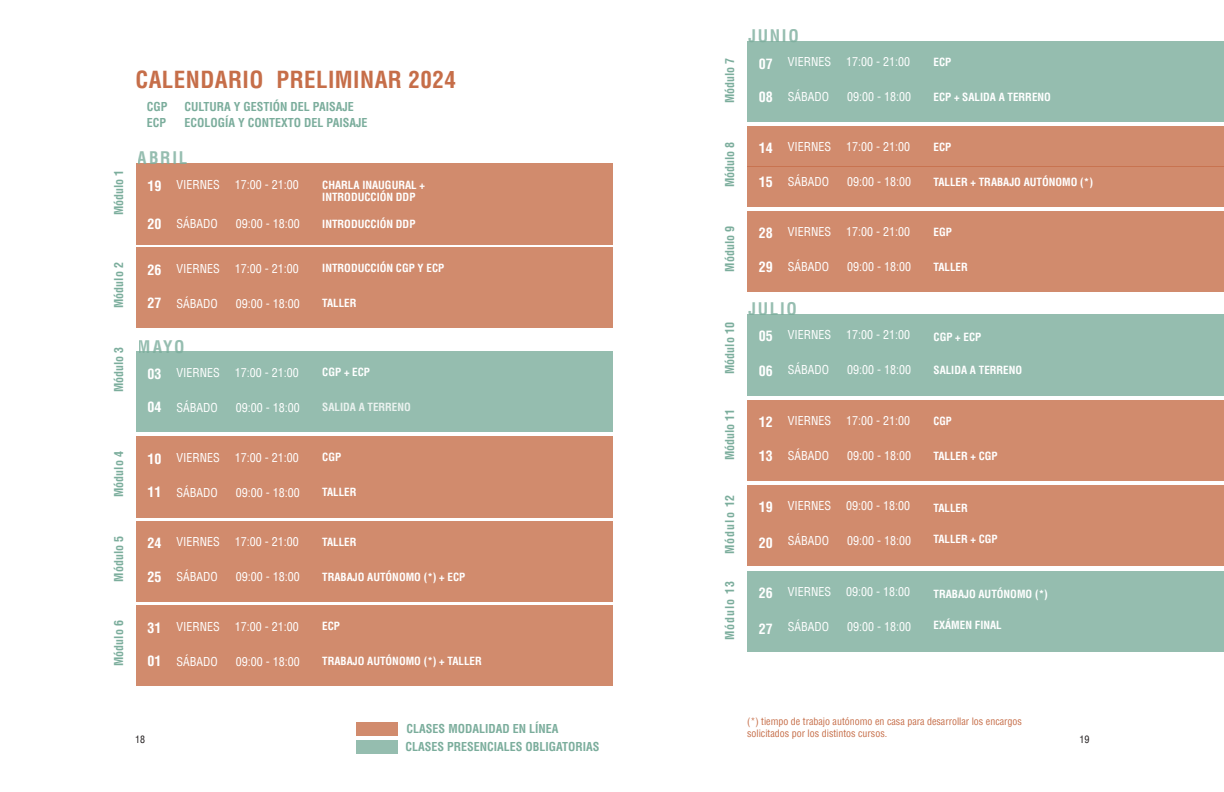
<style>
.page{position:relative;width:1224px;height:792px;background:#fff}
.page>*{position:absolute;margin:0;border:0;box-sizing:border-box;transform-origin:0 0}
.t1{font:700 condensed 23px "Helvetica";letter-spacing:.02em;color:#c66e49}
.t2{font:700 condensed 17px "Helvetica";letter-spacing:.1em;color:#7bad9c}
.t3{font:700 condensed 14px "Helvetica";color:#fff}
.t4{font:condensed 12px "Helvetica";color:#fff}
.t5{font:700 condensed 12px/16.2px "Helvetica";color:#7bad9c}
.t6{font:700 condensed 12px "Helvetica";letter-spacing:.08em;color:#7bad9c}
.t7{font:700 condensed 11px/12.7px "Helvetica";color:#fff}
.t8{font:700 condensed 11px "Helvetica";color:#fff;scale:.96 1}
.t9{font:condensed 10px/12px "Helvetica";color:#c66e49}
.t10{font:condensed 10px "Helvetica";color:#231f20}
</style>
<div class="page">
<div style="left:747px;top:355px;width:477px;height:41px;background:#95bdaf"></div>
<div style="left:747px;top:314px;width:477px;height:41px;background:#95bdaf"></div>
<div style="left:136px;top:164px;width:477px;height:40px;background:#d18b6d"></div>
<div style="left:136px;top:606px;width:477px;height:80px;background:#d18b6d"></div>
<div style="left:136px;top:352px;width:477px;height:80px;background:#95bdaf"></div>
<div style="left:136px;top:248px;width:477px;height:80px;background:#d18b6d"></div>
<div style="left:136px;top:437px;width:477px;height:40px;background:#d18b6d"></div>
<div style="left:136px;top:521px;width:477px;height:81px;background:#d18b6d"></div>
<div style="left:747px;top:400px;width:477px;height:80px;background:#d18b6d"></div>
<div style="left:747px;top:485px;width:477px;height:80px;background:#d18b6d"></div>
<div style="left:747px;top:167px;width:477px;height:40px;background:#d18b6d"></div>
<div style="left:747px;top:42px;width:477px;height:80px;background:#95bdaf"></div>
<div style="left:747px;top:211px;width:477px;height:81px;background:#d18b6d"></div>
<div style="left:136px;top:204px;width:477px;height:40px;background:#d18b6d"></div>
<div style="left:136px;top:477px;width:477px;height:40px;background:#d18b6d"></div>
<div style="left:747px;top:126px;width:477px;height:41px;background:#d18b6d"></div>
<div style="left:357px;top:722px;width:41px;height:14px;background:#d18b6d"></div>
<div style="left:357px;top:740px;width:41px;height:14px;background:#95bdaf"></div>
<div style="left:747px;top:571px;width:477px;height:80px;background:#95bdaf"></div>
<p class="t5" style="left:110px;top:215px;width:47px;rotate:-90deg">Módulo 1</p>
<p class="t5" style="left:110px;top:308px;width:47px;rotate:-90deg">Módulo 2</p>
<p class="t5" style="left:110px;top:392px;width:47px;rotate:-90deg">Módulo 3</p>
<h1 class="t1" style="left:135px;top:65px;width:322px">CALENDARIO PRELIMINAR 2024</h1>
<p class="t5" style="left:147px;top:98px;width:22px">CGP<br>ECP</p>
<p class="t5" style="left:185px;top:98px;width:184px">CULTURA Y GESTIÓN DEL PAISAJE<br>ECOLOGÍA Y CONTEXTO DEL PAISAJE</p>
<h2 class="t2" style="left:138px;top:147px;width:51px">ABRIL</h2>
<p class="t3" style="left:147px;top:177px;width:15px">19</p>
<p class="t4" style="left:176px;top:177px;width:45px">VIERNES</p>
<p class="t4" style="left:235px;top:177px;width:65px">17:00 - 21:00</p>
<p class="t7" style="left:322px;top:178px;width:104px">CHARLA INAUGURAL +<br>INTRODUCCIÓN DDP</p>
<p class="t3" style="left:147px;top:215px;width:15px">20</p>
<p class="t4" style="left:176px;top:216px;width:43px">SÁBADO</p>
<p class="t4" style="left:236px;top:216px;width:65px">09:00 - 18:00</p>
<p class="t7" style="left:322px;top:217px;width:95px">INTRODUCCIÓN DDP</p>
<p class="t3" style="left:147px;top:261px;width:15px">26</p>
<p class="t4" style="left:176px;top:260px;width:45px">VIERNES</p>
<p class="t4" style="left:235px;top:260px;width:65px">17:00 - 21:00</p>
<p class="t7" style="left:322px;top:262px;width:123px">INTRODUCCIÓN CGP Y ECP</p>
<p class="t3" style="left:147px;top:294px;width:15px">27</p>
<p class="t4" style="left:176px;top:295px;width:43px">SÁBADO</p>
<p class="t4" style="left:236px;top:295px;width:65px">09:00 - 18:00</p>
<p class="t7" style="left:322px;top:297px;width:36px">TALLER</p>
<h2 class="t2" style="left:138px;top:336px;width:48px">MAYO</h2>
<p class="t3" style="left:147px;top:365px;width:15px">03</p>
<p class="t4" style="left:176px;top:364px;width:45px">VIERNES</p>
<p class="t4" style="left:235px;top:364px;width:65px">17:00 - 21:00</p>
<p class="t7" style="left:322px;top:366px;width:49px">CGP + ECP</p>
<p class="t3" style="left:147px;top:398px;width:15px">04</p>
<p class="t4" style="left:176px;top:399px;width:43px">SÁBADO</p>
<p class="t4" style="left:236px;top:399px;width:65px">09:00 - 18:00</p>
<p class="t7" style="left:322px;top:401px;width:90px">SALIDA A TERRENO</p>
<p class="t5" style="left:110px;top:497px;width:47px;rotate:-90deg">Módulo 4</p>
<p class="t5" style="left:110px;top:582px;width:47px;rotate:-90deg">Módulo 5</p>
<p class="t5" style="left:110px;top:666px;width:47px;rotate:-90deg">Módulo 6</p>
<p class="t3" style="left:147px;top:450px;width:15px">10</p>
<p class="t4" style="left:176px;top:450px;width:45px">VIERNES</p>
<p class="t4" style="left:235px;top:450px;width:65px">17:00 - 21:00</p>
<p class="t7" style="left:322px;top:451px;width:20px">CGP</p>
<p class="t3" style="left:147px;top:484px;width:15px">11</p>
<p class="t4" style="left:176px;top:485px;width:43px">SÁBADO</p>
<p class="t4" style="left:236px;top:485px;width:65px">09:00 - 18:00</p>
<p class="t7" style="left:322px;top:486px;width:36px">TALLER</p>
<p class="t3" style="left:147px;top:534px;width:15px">24</p>
<p class="t4" style="left:176px;top:534px;width:45px">VIERNES</p>
<p class="t4" style="left:235px;top:534px;width:65px">17:00 - 21:00</p>
<p class="t7" style="left:322px;top:535px;width:36px">TALLER</p>
<p class="t3" style="left:147px;top:568px;width:15px">25</p>
<p class="t4" style="left:176px;top:569px;width:43px">SÁBADO</p>
<p class="t4" style="left:236px;top:569px;width:65px">09:00 - 18:00</p>
<p class="t7" style="left:322px;top:570px;width:145px">TRABAJO AUTÓNOMO (*) + ECP</p>
<p class="t3" style="left:147px;top:619px;width:15px">31</p>
<p class="t4" style="left:176px;top:618px;width:45px">VIERNES</p>
<p class="t4" style="left:235px;top:618px;width:65px">17:00 - 21:00</p>
<p class="t7" style="left:322px;top:620px;width:19px">ECP</p>
<p class="t3" style="left:147px;top:652px;width:15px">01</p>
<p class="t4" style="left:176px;top:653px;width:43px">SÁBADO</p>
<p class="t4" style="left:236px;top:653px;width:65px">09:00 - 18:00</p>
<p class="t7" style="left:322px;top:655px;width:161px">TRABAJO AUTÓNOMO (*) + TALLER</p>
<p class="t5" style="left:722px;top:103px;width:47px;rotate:-90deg">Módulo 7</p>
<p class="t5" style="left:722px;top:187px;width:47px;rotate:-90deg">Módulo 8</p>
<p class="t5" style="left:722px;top:272px;width:47px;rotate:-90deg">Módulo 9</p>
<p class="t5" style="left:722px;top:374px;width:53px;rotate:-90deg">Módulo 10</p>
<p class="t5" style="left:722px;top:460px;width:53px;rotate:-90deg">Módulo 11</p>
<p class="t6" style="left:722px;top:554px;width:61px;rotate:-90deg">Módulo 12</p>
<p class="t6" style="left:722px;top:640px;width:61px;rotate:-90deg">Módulo 13</p>
<h2 class="t2" style="left:749px;top:25px;width:52px">JUNIO</h2>
<p class="t3" style="left:759px;top:55px;width:15px">07</p>
<p class="t4" style="left:788px;top:54px;width:124px">VIERNES 17:00 - 21:00</p>
<p class="t7" style="left:934px;top:56px;width:19px">ECP</p>
<p class="t3" style="left:759px;top:88px;width:15px">08</p>
<p class="t4" style="left:788px;top:89px;width:43px">SÁBADO</p>
<p class="t4" style="left:847px;top:89px;width:65px">09:00 - 18:00</p>
<p class="t7" style="left:934px;top:91px;width:119px">ECP + SALIDA A TERRENO</p>
<p class="t3" style="left:759px;top:140px;width:15px">14</p>
<p class="t4" style="left:788px;top:139px;width:124px">VIERNES 17:00 - 21:00</p>
<p class="t7" style="left:934px;top:141px;width:19px">ECP</p>
<p class="t3" style="left:759px;top:173px;width:15px">15</p>
<p class="t4" style="left:788px;top:174px;width:43px">SÁBADO</p>
<p class="t4" style="left:847px;top:174px;width:65px">09:00 - 18:00</p>
<p class="t7" style="left:934px;top:176px;width:161px">TALLER + TRABAJO AUTÓNOMO (*)</p>
<p class="t3" style="left:759px;top:225px;width:15px">28</p>
<p class="t4" style="left:788px;top:224px;width:124px">VIERNES 17:00 - 21:00</p>
<p class="t7" style="left:934px;top:226px;width:20px">EGP</p>
<p class="t3" style="left:759px;top:258px;width:15px">29</p>
<p class="t4" style="left:788px;top:259px;width:43px">SÁBADO</p>
<p class="t4" style="left:847px;top:259px;width:65px">09:00 - 18:00</p>
<p class="t7" style="left:934px;top:261px;width:36px">TALLER</p>
<h2 class="t2" style="left:749px;top:298px;width:50px">JULIO</h2>
<p class="t3" style="left:759px;top:328px;width:15px">05</p>
<p class="t4" style="left:788px;top:327px;width:124px">VIERNES 17:00 - 21:00</p>
<p class="t7" style="left:934px;top:331px;width:49px">CGP + ECP</p>
<p class="t3" style="left:759px;top:362px;width:15px">06</p>
<p class="t4" style="left:788px;top:362px;width:43px">SÁBADO</p>
<p class="t4" style="left:847px;top:362px;width:65px">09:00 - 18:00</p>
<p class="t7" style="left:934px;top:364px;width:90px">SALIDA A TERRENO</p>
<p class="t3" style="left:759px;top:413px;width:15px">12</p>
<p class="t4" style="left:788px;top:413px;width:124px">VIERNES 17:00 - 21:00</p>
<p class="t8" style="left:934px;top:414px;width:20px">CGP</p>
<p class="t3" style="left:759px;top:447px;width:15px">13</p>
<p class="t4" style="left:788px;top:448px;width:43px">SÁBADO</p>
<p class="t4" style="left:847px;top:448px;width:65px">09:00 - 18:00</p>
<p class="t7" style="left:934px;top:449px;width:66px">TALLER + CGP</p>
<p class="t3" style="left:759px;top:498px;width:15px">19</p>
<p class="t3" style="left:759px;top:534px;width:15px">20</p>
<p class="t4" style="left:788px;top:498px;width:124px">VIERNES 09:00 - 18:00</p>
<p class="t4" style="left:788px;top:533px;width:43px">SÁBADO</p>
<p class="t4" style="left:847px;top:533px;width:65px">09:00 - 18:00</p>
<p class="t7" style="left:934px;top:501px;width:36px">TALLER</p>
<p class="t7" style="left:934px;top:533px;width:66px">TALLER + CGP</p>
<p class="t3" style="left:759px;top:584px;width:15px">26</p>
<p class="t3" style="left:759px;top:620px;width:15px">27</p>
<p class="t4" style="left:788px;top:584px;width:124px">VIERNES 09:00 - 18:00</p>
<p class="t4" style="left:788px;top:619px;width:43px">SÁBADO</p>
<p class="t4" style="left:847px;top:619px;width:65px">09:00 - 18:00</p>
<p class="t7" style="left:934px;top:619px;width:70px">EXÁMEN FINAL</p>
<p class="t7" style="left:934px;top:587px;width:116px">TRABAJO AUTÓNOMO (*)</p>
<p class="t9" style="left:747px;top:715px;width:276px">(*) tiempo de trabajo autónomo en casa para desarrollar los encargos solicitados por los distintos cursos.</p>
<p class="t5" style="left:405px;top:720px;width:196px;line-height:17.9px">CLASES MODALIDAD EN LÍNEA<br>CLASES PRESENCIALES OBLIGATORIAS</p>
<p class="t10" style="left:135px;top:733px;width:11px">18</p>
<p class="t10" style="left:1079px;top:733px;width:11px">19</p>
</div>
